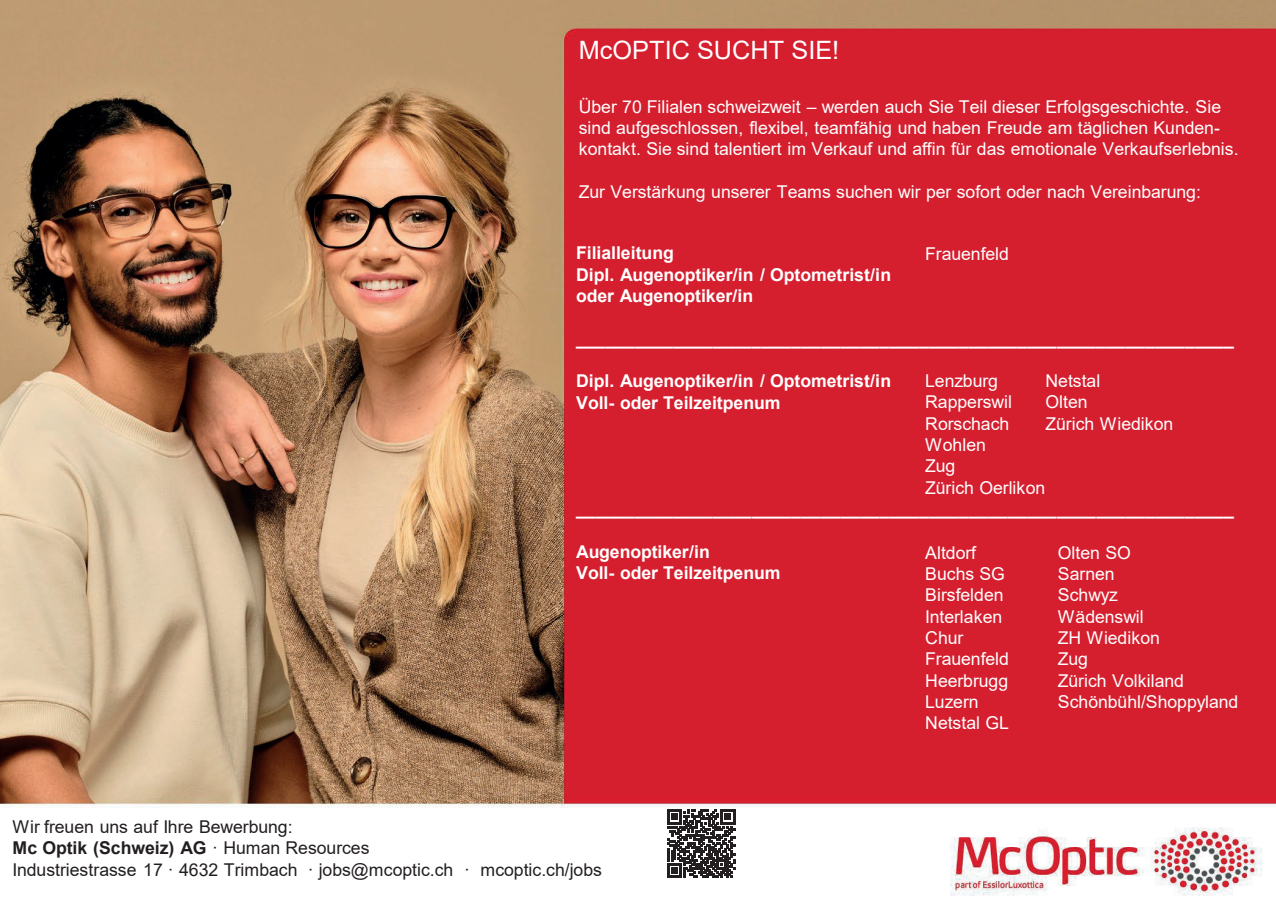
<style>
.page{position:relative;width:1276px;height:908px;background:#fff}
.page>*{position:absolute;margin:0;border:0;box-sizing:border-box;transform-origin:0 0}
.t1{font:25.25px "Arial";color:#fff}
.t2{font:17.75px/21.2px "Arial";letter-spacing:-.005em;color:#fff}
.t3{font:700 17.75px/21.2px "Arial";letter-spacing:-.005em;color:#fff}
.t4{font:17.75px/21.2px "Arial";letter-spacing:-.005em;color:#231f20}
.s1{font-weight:700}
</style>
<div class="page">
<img style="left:0;top:0;width:1275px;height:896px">
<svg style="left:667px;top:809px;width:68px;height:68px"></svg>
<h1 class="t1" style="left:578px;top:33px;width:262px">McOPTIC SUCHT SIE!</h1>
<p class="t2" style="left:578px;top:96px;width:661px">Über 70 Filialen schweizweit – werden auch Sie Teil dieser Erfolgsgeschichte. Sie sind aufgeschlossen, flexibel, teamfähig und haben Freude am täglichen Kunden&shy;kontakt. Sie sind talentiert im Verkauf und affin für das emotionale Verkaufserlebnis.</p>
<p class="t2" style="left:578px;top:181px;width:623px">Zur Verstärkung unserer Teams suchen wir per sofort oder nach Vereinbarung:</p>
<p class="t3" style="left:576px;top:242px;width:316px">Filialleitung<br>Dipl. Augenoptiker/in / Optometrist/in oder Augenoptiker/in</p>
<p class="t2" style="left:925px;top:243px;width:85px">Frauenfeld</p>
<p class="t3" style="left:576px;top:328px;width:659px">___________________________________________________________________</p>
<p class="t3" style="left:576px;top:370px;width:316px">Dipl. Augenoptiker/in / Optometrist/in<br>Voll- oder Teilzeitpenum</p>
<p class="t2" style="left:924px;top:370px;width:74px">Lenzburg</p>
<p class="t2" style="left:1045px;top:370px;width:56px">Netstal</p>
<p class="t2" style="left:924px;top:391px;width:88px">Rapperswil</p>
<p class="t2" style="left:1045px;top:391px;width:44px">Olten</p>
<p class="t2" style="left:925px;top:412px;width:86px">Rorschach</p>
<p class="t2" style="left:1045px;top:412px;width:129px">Zürich Wiedikon</p>
<p class="t2" style="left:925px;top:434px;width:122px">Wohlen<br>Zug<br>Zürich Oerlikon</p>
<p class="t3" style="left:576px;top:498px;width:659px">___________________________________________________________________</p>
<p class="t3" style="left:576px;top:541px;width:206px">Augenoptiker/in<br>Voll- oder Teilzeitpenum</p>
<p class="t2" style="left:925px;top:541px;width:85px">Altdorf<br>Buchs SG<br>Birsfelden<br>Interlaken<br>Chur<br>Frauenfeld<br>Heerbrugg<br>Luzern<br>Netstal GL</p>
<p class="t2" style="left:1057px;top:541px;width:182px">Olten SO<br>Sarnen<br>Schwyz<br>Wädenswil<br>ZH Wiedikon<br>Zug<br>Zürich Volkiland<br>Schönbühl/Shoppyland</p>
<p class="t4" style="left:13px;top:815px;width:590px">Wir freuen uns auf Ihre Bewerbung:<br><span class="s1">Mc Optik (Schweiz) AG</span> · Human Resources<br>Industriestrasse 17 · 4632 Trimbach · jobs@mcoptic.ch · mcoptic.ch/jobs</p>
</div>
